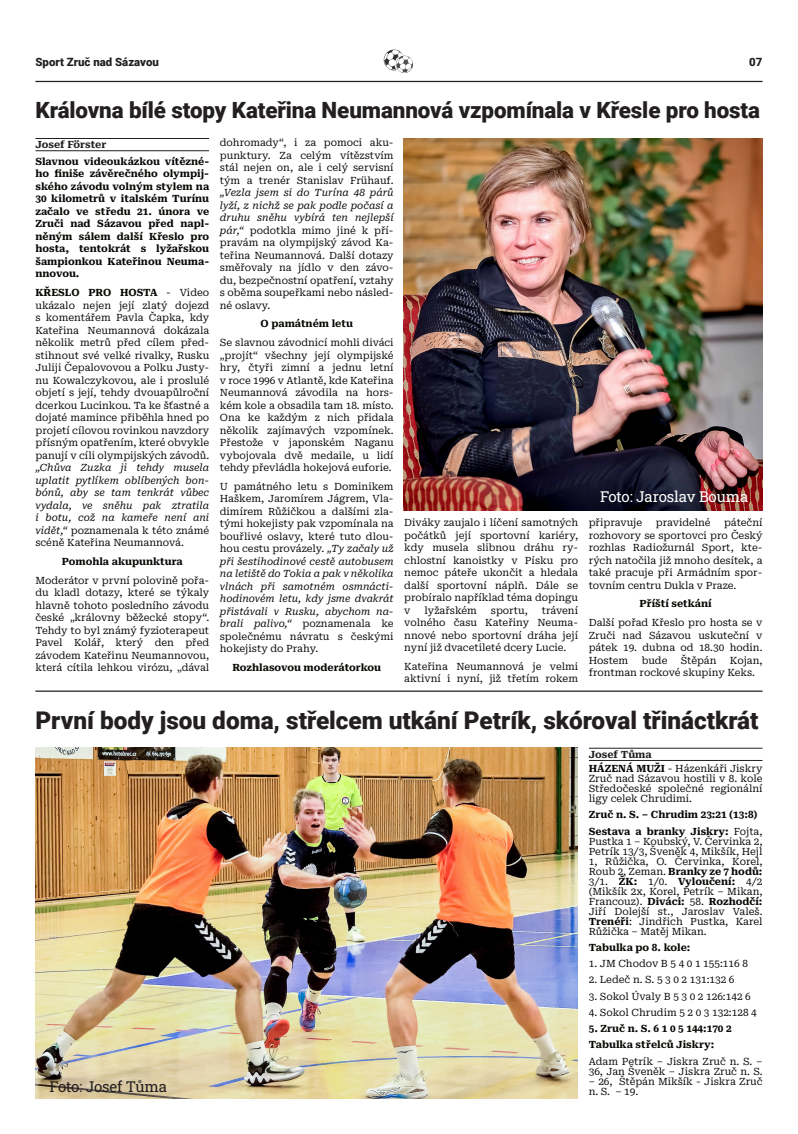
<style>
.page{position:relative;width:798px;height:1134px;background:#fff}
.page>*{position:absolute;margin:0;border:0;box-sizing:border-box;transform-origin:0 0}
.t1{font:900 24.38px "Roboto";color:#231f20}
.t2{font:900 22.38px "Roboto";letter-spacing:-.005em;color:#231f20}
.t3{font:15px "Roboto Slab";letter-spacing:-.01em;color:#fff}
.t4{font:15px "Roboto Slab";letter-spacing:-.01em;color:#231f20}
.t5{font:900 11.38px "Roboto";color:#231f20}
.t6{font:10px/12.5px "Roboto Serif";color:#080704;text-align:justify}
.t7{font:700 10px/12.5px "Roboto Serif";color:#080704}
.t8{font:italic 10px/12.5px "Roboto Serif";color:#080704;text-align:justify}
.t9{font:700 10px "Roboto Serif";color:#231f20}
.s1{font-weight:700}
.s2{font-style:normal}
.s3{font-style:italic}
.s4{font-weight:400}
</style>
<div class="page">
<hr style="left:35px;top:690px;width:727px;height:2px;background:#231f20">
<hr style="left:35px;top:81px;width:727px;height:1px;background:#231f20">
<svg style="left:383px;top:50px;width:30px;height:23px"></svg>
<img style="left:403px;top:138px;width:359px;height:372px">
<hr style="left:35px;top:151px;width:174px;height:1px;background:#231f20">
<hr style="left:35px;top:138px;width:174px;height:1px;background:#231f20">
<img style="left:35px;top:748px;width:542px;height:350px">
<hr style="left:588px;top:760px;width:174px;height:1px;background:#231f20">
<hr style="left:588px;top:748px;width:174px;height:1px;background:#231f20">
<p class="t5" style="left:35px;top:58px;width:125px">Sport Zruč nad Sázavou</p>
<p class="t5" style="left:749px;top:58px;width:15px">07</p>
<h2 class="t2" style="left:35px;top:101px;width:725px">Královna bílé stopy Kateřina Neumannová vzpomínala v Křesle pro hosta</h2>
<p class="t9" style="left:35px;top:139px;width:72px">Josef Förster</p>
<p class="t7" style="left:35px;top:155px;width:175px;text-align:justify">Slavnou videoukázkou vítězné&shy;ho finiše závěrečného olympij&shy;ského závodu volným stylem na 30 kilometrů v italském Turínu začalo ve středu 21. února ve Zruči nad Sázavou před napl&shy;něným sálem další Křeslo pro hosta, tentokrát s lyžařskou šampionkou Kateřinou Neuma&shy;nnovou.</p>
<p class="t6" style="left:35px;top:286px;width:175px"><span class="s1">KŘESLO PRO HOSTA</span> - Video ukázalo nejen její zlatý dojezd s komentářem Pavla Čapka, kdy Kateřina Neumannová dokázala několik metrů před cílem před&shy;stihnout své velké rivalky, Rusku Juliji Čepalovovou a Polku Justy&shy;nu Kowalczykovou, ale i proslulé objetí s její, tehdy dvouapůlroční dcerkou Lucinkou. Ta ke šťastné a dojaté mamince přiběhla hned po projetí cílovou rovinkou navzdory přísným opatřením, které obvykle panují v cíli olympijských závodů.</p>
<p class="t8" style="left:35px;top:461px;width:175px">„Chůva Zuzka ji tehdy musela uplatit pytlíkem oblíbených bon&shy;bónů, aby se tam tenkrát vůbec vydala, ve sněhu pak ztratila i botu, což na kameře není ani vidět,“ <span class="s2">poznamenala k této známé scéně Kateřina Neumannová.</span></p>
<p class="t7" style="left:62px;top:555px;width:122px">Pomohla akupunktura</p>
<p class="t6" style="left:35px;top:574px;width:175px">Moderátor v první polovině pořa&shy;du kladl dotazy, které se týkaly hlavně tohoto posledního závodu české „královny běžecké stopy“.<br>Tehdy to byl známý fyzioterapeut Pavel Kolář, který den před závodem Kateřinu Neumannovou, která cítila lehkou virózu, „dával</p>
<p class="t6" style="left:220px;top:136px;width:175px">dohromady“, i za pomoci aku&shy;punktury. Za celým vítězstvím stál nejen on, ale i celý servisní tým a trenér Stanislav Frühauf.</p>
<p class="t6" style="left:220px;top:186px;width:175px"><span class="s3">„Vezla jsem si do Turína 48 párů lyží, z nichž se pak podle počasí a druhu sněhu vybírá ten nejlepší pár,“</span> podotkla mimo jiné k pří&shy;pravám na olympijský závod Ka&shy;teřina Neumannová. Další dotazy směřovaly na jídlo v den závo&shy;du, bezpečnostní opatření, vztahy s oběma soupeřkami nebo násled&shy;né oslavy.</p>
<p class="t7" style="left:260px;top:318px;width:94px">O památném letu</p>
<p class="t6" style="left:220px;top:336px;width:175px">Se slavnou závodnicí mohli diváci „projít“ všechny její olympijské hry, čtyři zimní a jednu letní v roce 1996 v Atlantě, kde Kateřina Neumannová závodila na hors&shy;kém kole a obsadila tam 18. místo.<br>Ona ke každým z nich přidala několik zajímavých vzpomínek.<br>Přestože v japonském Naganu vybojovala dvě medaile, u lidí tehdy převládla hokejová euforie.</p>
<p class="t6" style="left:220px;top:480px;width:175px">U památného letu s Dominikem Haškem, Jaromírem Jágrem, Vla&shy;dimírem Růžičkou a dalšími zla&shy;tými hokejisty pak vzpomínala na bouřlivé oslavy, které tuto dlou&shy;hou cestu provázely. <span class="s3">„Ty začaly už při šestihodinové cestě autobusem na letiště do Tokia a pak v několika vlnách při samotném osmnácti&shy;hodinovém letu, kdy jsme dvakrát přistávali v Rusku, abychom na&shy;brali palivo,“</span> poznamenala ke společnému návratu s českými hokejisty do Prahy.</p>
<p class="t7" style="left:232px;top:661px;width:150px">Rozhlasovou moderátorkou</p>
<p class="t6" style="left:404px;top:516px;width:175px">Diváky zaujalo i líčení samotných počátků její sportovní kariéry, kdy musela slibnou dráhu ry&shy;chlostní kanoistky v Písku pro nemoc páteře ukončit a hledala další sportovní náplň. Dále se probíralo například téma dopingu v</p>
<p class="t6" style="left:404px;top:604px;width:175px;text-indent:137px">trávení volného času Kateřiny Neuma&shy;nnové nebo sportovní dráha její nyní již dvacetileté dcery Lucie.</p>
<p class="t6" style="left:404px;top:660px;width:175px">Kateřina Neumannová je velmi aktivní i nyní, již třetím rokem</p>
<p class="t6" style="left:424px;top:604px;width:54px">lyžařském</p>
<p class="t6" style="left:490px;top:604px;width:38px">sportu,</p>
<h3 class="t3" style="left:599px;top:487px;width:150px">Foto: Jaroslav Bouma</h3>
<p class="t6" style="left:588px;top:516px;width:175px;text-indent:135px">páteční rozhovory se sportovci pro Český rozhlas Radiožurnál Sport, kte&shy;rých natočila již mnoho desítek, a také pracuje při Armádním spor&shy;tovním centru Dukla v Praze.</p>
<p class="t7" style="left:639px;top:598px;width:74px">Příští setkání</p>
<p class="t6" style="left:588px;top:616px;width:175px">Další pořad Křeslo pro hosta se v Zruči nad Sázavou uskuteční v pátek 19. dubna od 18.30 hodin.<br>Hostem</p>
<p class="t6" style="left:588px;top:516px;width:55px">připravuje</p>
<p class="t6" style="left:655px;top:516px;width:56px">pravidelné</p>
<p class="t6" style="left:641px;top:654px;width:27px">bude</p>
<p class="t6" style="left:680px;top:654px;width:37px">Štěpán</p>
<p class="t6" style="left:588px;top:654px;width:175px;text-indent:141px">Kojan, frontman rockové skupiny Keks.</p>
<h1 class="t1" style="left:35px;top:710px;width:724px">První body jsou doma, střelcem utkání Petrík, skóroval třináctkrát</h1>
<h3 class="t4" style="left:50px;top:1076px;width:119px">Foto: Josef Tůma</h3>
<p class="t9" style="left:588px;top:749px;width:64px">Josef Tůma</p>
<p class="t6" style="left:588px;top:764px;width:175px;line-height:10px"><span class="s1">HÁZENÁ MUŽI</span> - Házenkáři Jiskry Zruč nad Sázavou hostili v 8. kole Středočeské společné regionální ligy celek Chrudimi.</p>
<p class="t7" style="left:588px;top:807px;width:175px;line-height:16.2px">Zruč n. S. – Chrudim 23:21 (13:8)<br>Sestava a branky Jiskry: <span class="s4">Fojta,</span></p>
<p class="t6" style="left:588px;top:836px;width:175px;line-height:10px">Pustka 1 – Koubský, V. Červinka 2, Petrík 13/3, Šveněk 4, Mikšík, Hejl 1, Růžička, O. Červinka, Korel, Roub 2, Zeman. <span class="s1">Branky ze 7 hodů:<br></span>3/1. <span class="s1">ŽK:</span> 1/0. <span class="s1">Vyloučení:</span> 4/2 (Mikšík 2x, Korel, Petrík – Mikan, Francouz). <span class="s1">Diváci:</span> 58. <span class="s1">Rozhodčí:<br></span>Jiří Dolejší st., Jaroslav Valeš.<br><span class="s1">Trenéři</span>: Jindřich Pustka, Karel Růžička – Matěj Mikan.</p>
<p class="t7" style="left:588px;top:941px;width:103px">Tabulka po 8. kole:</p>
<p class="t6" style="left:588px;top:957px;width:161px">1. JM Chodov B 5 4 0 1 155:116 8</p>
<p class="t6" style="left:588px;top:974px;width:147px">2. Ledeč n. S. 5 3 0 2 131:132 6</p>
<p class="t6" style="left:588px;top:990px;width:163px">3. Sokol Úvaly B 5 3 0 2 126:142 6</p>
<p class="t6" style="left:588px;top:1006px;width:169px">4. Sokol Chrudim 5 2 0 3 132:128 4</p>
<p class="t7" style="left:588px;top:1020px;width:144px;line-height:16.2px">5. Zruč n. S. 6 1 0 5 144:170 2<br>Tabulka střelců Jiskry:</p>
<p class="t6" style="left:588px;top:1056px;width:175px;line-height:10px">Adam Petrík – Jiskra Zruč n. S. –<br>36, Jan Šveněk – Jiskra Zruč n. S.</p>
<p class="t6" style="left:588px;top:1076px;width:175px;line-height:10px">– 26, Štěpán Mikšík - Jiskra Zruč n. S. – 19.</p>
</div>
